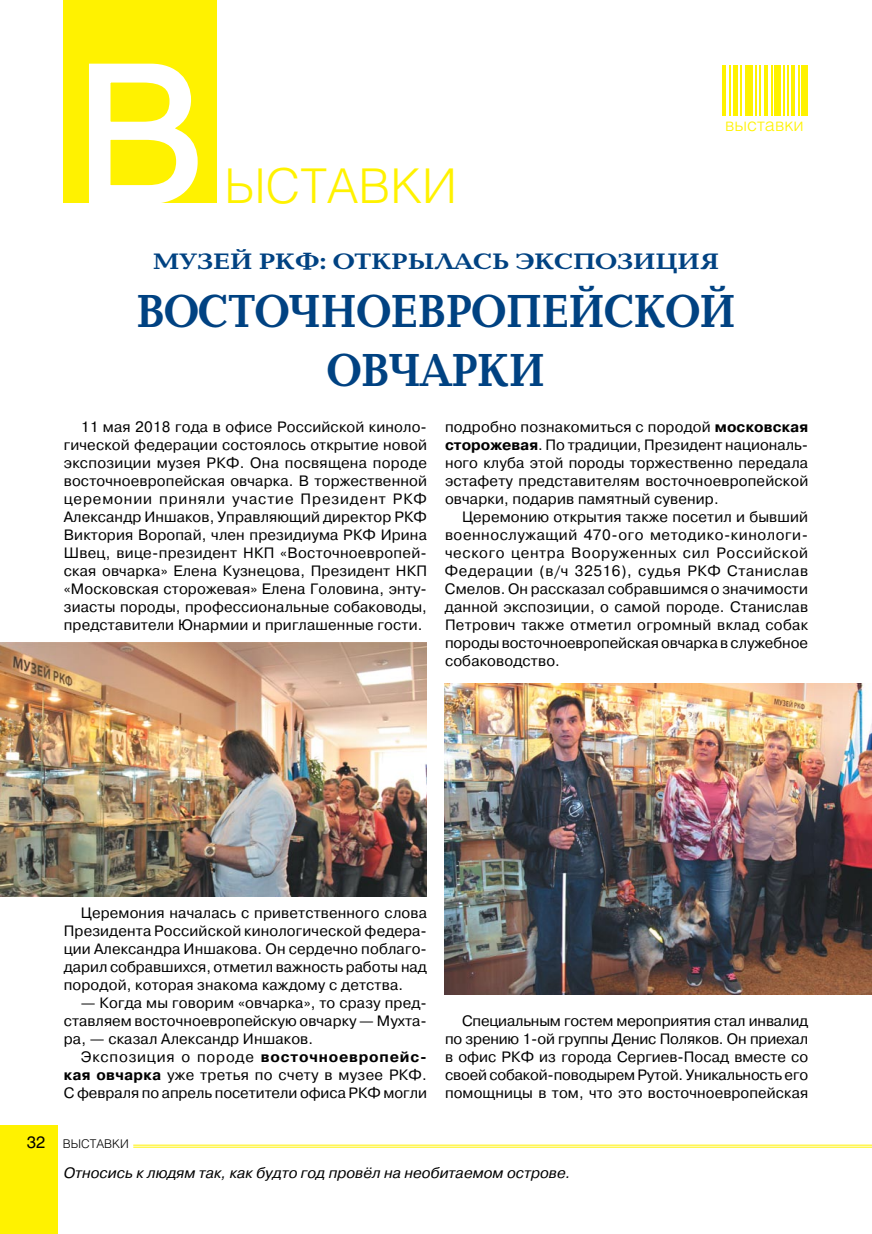
<style>
.page{position:relative;width:872px;height:1234px;background:#fff}
.page>*{position:absolute;margin:0;border:0;box-sizing:border-box;transform-origin:0 0}
.t1{font:189px "Helios";color:#fff}
.t2{font:300 48px "Helios";color:#fff200}
.t3{font:700 47.85px/58.5px "Baltica C";color:#004282;text-align:center;scale:.91 1}
.t4{font:700 23.1px "Baltica C";color:#004282;scale:1.18 1}
.t5{font:300 18px "Helios";color:#fff200}
.t6{font:15px/18px "Pragmatica C";letter-spacing:.01em;color:#000;text-align:justify}
.t7{font:italic 15px "Pragmatica C";color:#000}
.t8{font:300 12px "Helios";color:#000}
.s1{font-weight:700}
.s2{font-weight:400;font-size:16.5px}
</style>
<div class="page">
<hr style="left:133px;top:1146px;width:739px;height:1px;background:#fff200">
<hr style="left:133px;top:1144px;width:739px;height:1px;background:#fff200">
<div style="left:0;top:1125px;width:58px;height:108px;background:#fff200"></div>
<div style="left:64px;top:0;width:153px;height:202px;background:#fff200"></div>
<svg style="left:87px;top:63px;width:112px;height:140px"></svg>
<hr style="left:759px;top:65px;width:2px;height:51px;background:#fff200">
<hr style="left:754px;top:65px;width:2px;height:51px;background:#fff200">
<div style="left:744px;top:65px;width:8px;height:51px;background:#fff200"></div>
<hr style="left:740px;top:65px;width:2px;height:51px;background:#fff200">
<div style="left:732px;top:65px;width:5px;height:51px;background:#fff200"></div>
<hr style="left:787px;top:65px;width:1px;height:51px;background:#fff200">
<hr style="left:783px;top:65px;width:1px;height:51px;background:#fff200">
<div style="left:774px;top:65px;width:7px;height:51px;background:#fff200"></div>
<hr style="left:770px;top:65px;width:2px;height:51px;background:#fff200">
<hr style="left:764px;top:65px;width:4px;height:51px;background:#fff200">
<div style="left:801px;top:65px;width:7px;height:51px;background:#fff200"></div>
<hr style="left:798px;top:65px;width:1px;height:51px;background:#fff200">
<hr style="left:791px;top:65px;width:4px;height:51px;background:#fff200">
<hr style="left:729px;top:65px;width:1px;height:51px;background:#fff200">
<hr style="left:722px;top:65px;width:4px;height:51px;background:#fff200">
<img style="left:0;top:642px;width:427px;height:254px">
<img style="left:445px;top:683px;width:427px;height:310px">
<h1 class="t1" style="left:76px;top:23px;width:130px">В</h1>
<h2 class="t2" style="left:224px;top:157px;width:226px">ыставки</h2>
<p class="t5" style="left:725px;top:114px;width:80px">выставки</p>
<h3 class="t4" style="left:153px;top:249px;width:481px">МУЗЕЙ РКФ: ОТКРЫЛАСЬ ЭКСПОЗИЦИЯ</h3>
<h3 class="t3" style="left:136px;top:284px;width:660px">ВОСТОЧНОЕВРОПЕЙСКОЙ<br>ОВЧАРКИ</h3>
<p class="t6" style="left:64px;top:417px;width:365px;text-indent:17px">11 мая 2018 года в офисе Российской киноло&shy;гической федерации состоялось открытие новой экспозиции музея РКФ. Она посвящена породе восточноевропейская овчарка. В торжественной церемонии приняли участие Президент РКФ Александр И ншаков, Управляющий директор РКФ Виктория Воропай, член президиума РКФ И рина Швец, вице-президент Н КП «Восточноевропей&shy;ская овчарка» Елена Кузнецова, Президент Н КП «М осковская сторожевая» Елена Головина, энту&shy;зиасты породы, профессиональные собаководы, представители Юнармии и приглашенные гости.</p>
<p class="t6" style="left:445px;top:417px;width:365px">подробно познакомиться с породой <span class="s1">московская сторожевая</span>. По традиции, Президент националь&shy;ного клуба этой породы торжественно передала эстафету представителям восточноевропейской овчарки, подарив памятный сувенир.</p>
<p class="t6" style="left:445px;top:507px;width:365px;text-indent:17px">Церемонию открытия также посетил и бывший военнослужащий 470-ого методико-кинологи&shy;ческого центра Вооруженных сил Российской Федерации (в/ч 32516), судья РКФ Станислав Смелов. Он рассказал собравшимся о значимости данной экспозиции, о самой породе. Станислав Петрович также отметил огромный вклад собак породы восточноевропейская овчарка в служебное собаководство.</p>
<p class="t6" style="left:64px;top:903px;width:365px;text-indent:17px">Церемония началась с приветственного слова Президента Российской кинологической федера&shy;ции Александра И ншакова. Он сердечно поблаго&shy;дарил собравшихся, отметил важность работы над породой, которая знакома каждому с детства.</p>
<p class="t6" style="left:64px;top:993px;width:365px;text-indent:17px">— Когда мы говорим «овчарка», то сразу пред&shy;ставляем восточноевропейскую овчарку — Мухта&shy;ра, — сказал Александр И ншаков.</p>
<p class="t6" style="left:64px;top:1047px;width:365px;text-indent:17px">Экспозиция о породе <span class="s1">восточноевропейс&shy;кая овчарка</span> уже третья по счету в музее РКФ.<br>С февраля по апрель посетители офиса РКФ могли</p>
<p class="t8" style="left:27px;top:1135px;width:45px"><span class="s2">32</span> ВЫСТАВК</p>
<p class="t8" style="left:120px;top:1135px;width:10px">И</p>
<p class="t6" style="left:445px;top:1011px;width:365px;text-indent:17px">Специальным гостем мероприятия стал инвалид по зрению 1-ой группы Денис Поляков. Он приехал в офис РКФ из города Сергиев-Посад вместе со своей собакой-поводырем Рутой. Уникальность его помощницы в том, что это восточноевропейская</p>
<p class="t7" style="left:64px;top:1163px;width:508px">Относись к людям так, как будто год провёл на необитаемом острове.</p>
</div>
